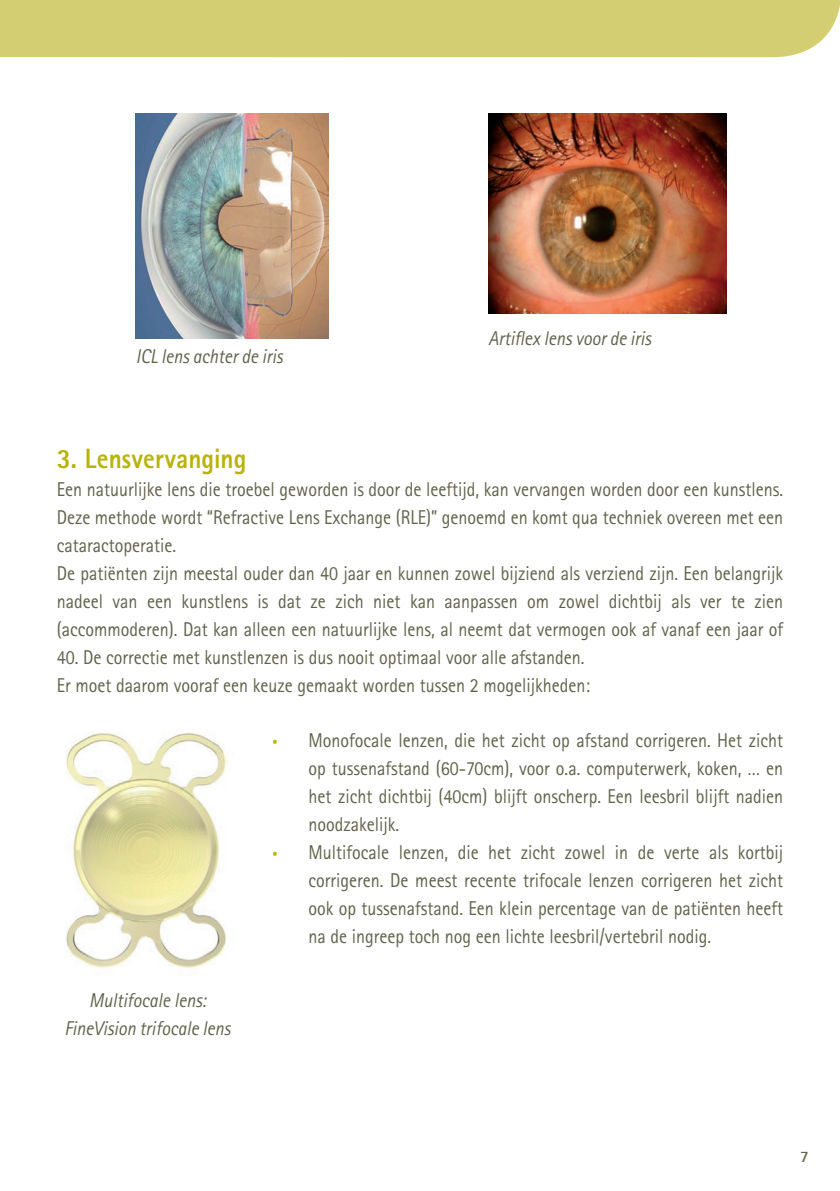
<style>
.page{position:relative;width:840px;height:1191px;background:#fff}
.page>*{position:absolute;margin:0;border:0;box-sizing:border-box;transform-origin:0 0}
.tabel_titel{font:800 28px "Rotis Sans Serif Std";letter-spacing:.005em;color:#b8b309;scale:.9 1}
.tabel_titel-2{font:20px/28px "Rotis Sans Serif Std";color:#60614b;text-align:justify;scale:.9 1}
.tabel_titel-3{font:italic 20px/28px "Rotis Sans Serif Std";color:#60614b;text-align:center;scale:.9 1}
.t1{font:700 16px "Rotis Sans Serif Std";color:#60614b}
.s1{font-family:"Myriad Pro";color:#b8b309}
</style>
<div class="page">
<div style="left:0;top:0;width:839px;height:57px;background:#d4ce73"></div>
<img style="left:136px;top:113px;width:193px;height:225px">
<img style="left:488px;top:113px;width:238px;height:201px">
<img style="left:66px;top:732px;width:162px;height:241px">
<p class="tabel_titel-3" style="left:136px;top:342px;width:165px">ICL lens achter de iris</p>
<p class="tabel_titel-3" style="left:488px;top:324px;width:182px">Artiflex lens voor de iris</p>
<p class="tabel_titel" style="left:57px;top:440px;width:212px">3. Lensvervanging</p>
<p class="tabel_titel-2" style="left:57px;top:475px;width:808px">Een natuurlijke lens die troebel geworden is door de leeftijd, kan vervangen worden door een kunstlens.<br>Deze methode wordt “Refractive Lens Exchange (RLE)” genoemd en komt qua techniek overeen met een cataractoperatie.</p>
<p class="tabel_titel-2" style="left:57px;top:559px;width:808px">De patiënten zijn meestal ouder dan 40 jaar en kunnen zowel bijziend als verziend zijn. Een belangrijk nadeel van een kunstlens is dat ze zich niet kan aanpassen om zowel dichtbij als ver te zien (accommoderen). Dat kan alleen een natuurlijke lens, al neemt dat vermogen ook af vanaf een jaar of</p>
<p class="tabel_titel-2" style="left:57px;top:643px;width:587px">40. De correctie met kunstlenzen is dus nooit optimaal voor alle afstanden.</p>
<p class="tabel_titel-2" style="left:57px;top:671px;width:593px">Er moet daarom vooraf een keuze gemaakt worden tussen 2 mogelijkheden:</p>
<p class="tabel_titel-3" style="left:64px;top:986px;width:186px">Multifocale lens:<br>FineVision trifocale lens</p>
<p class="tabel_titel-2" style="left:308px;top:726px;width:528px;text-indent:-36px"><span class="s1">•</span> Monofocale lenzen, die het zicht op afstand corrigeren. Het zicht op tussenafstand (60-70cm), voor o.a. computerwerk, koken, … en het zicht dichtbij (40cm) blijft onscherp. Een leesbril blijft nadien noodzakelijk.</p>
<p class="tabel_titel-2" style="left:308px;top:838px;width:528px;text-indent:-36px"><span class="s1">•</span> Multifocale lenzen, die het zicht zowel in de verte als kortbij corrigeren. De meest recente trifocale lenzen corrigeren het zicht ook op tussenafstand. Een klein percentage van de patiënten heeft na de ingreep toch nog een lichte leesbril/vertebril nodig.</p>
<p class="t1" style="left:799px;top:1146px;width:10px">7</p>
</div>
